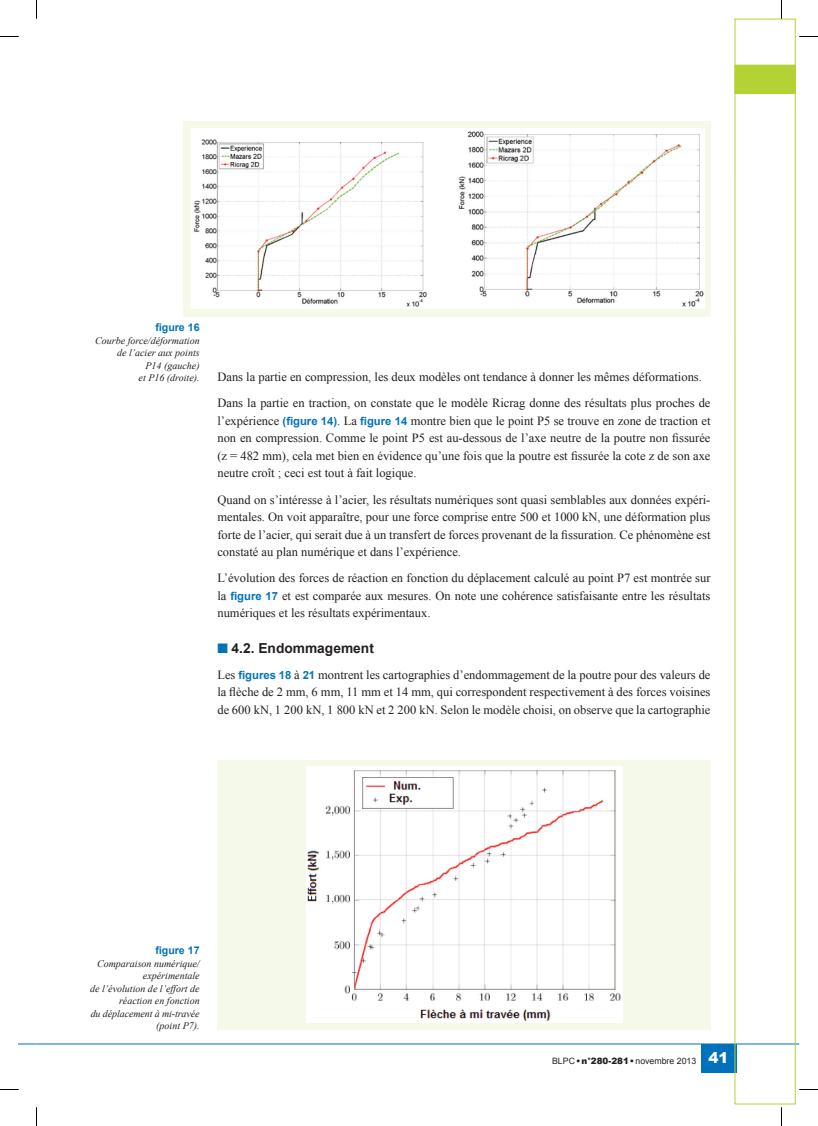
<style>
.page{position:relative;width:818px;height:1126px;background:#fff}
.page>*{position:absolute;margin:0;border:0;box-sizing:border-box;transform-origin:0 0}
.t1{font:700 13.75px "Arial";color:#231f20}
.t2{font:12.5px/17.5px "Times New Roman";color:#231f20;text-align:justify}
.t3{font:700 10.62px "Arial";color:#0072bc}
.t4{font:italic 10px/12.5px "Times New Roman";color:#231f20;text-align:right}
.t5{font:8.75px "Arial";color:#231f20}
.s1{font-family:"Arial";font-weight:700;font-size:11.25px;color:#0072bc}
.s2{color:#0072bc}
.s3{font-weight:900}
.s4{font-weight:900;font-size:15px;color:#fff}
</style>
<div class="page">
<svg style="left:19px;top:1043px;width:17px;height:1px"></svg>
<div style="left:700px;top:1043px;width:35px;height:29px;background:#0072bc"></div>
<hr style="left:36px;top:1043px;width:762px;height:1px;background:#0072bc">
<svg style="left:734px;top:19px;width:61px;height:1085px"></svg>
<div style="left:183px;top:122px;width:527px;height:194px;background:#f5f9e9"></div>
<img style="left:192px;top:129px;width:511px;height:179px">
<div style="left:217px;top:759px;width:493px;height:270px;background:#f5f9e9"></div>
<img style="left:306px;top:766px;width:316px;height:256px">
<svg style="left:0;top:36px;width:19px;height:1px"></svg>
<svg style="left:799px;top:36px;width:18px;height:1px"></svg>
<svg style="left:0;top:1089px;width:19px;height:1px"></svg>
<svg style="left:799px;top:1089px;width:18px;height:1px"></svg>
<svg style="left:36px;top:0;width:1px;height:19px"></svg>
<svg style="left:36px;top:1107px;width:1px;height:18px"></svg>
<p class="t3" style="left:155px;top:320px;width:46px">figure 16</p>
<p class="t4" style="left:95px;top:334px;width:106px">Courbe force/déformation de l’acier aux points<br>P14 (gauche)<br>et P16 (droite).</p>
<p class="t2" style="left:217px;top:363px;width:494px;line-height:26.2px">Dans la partie en compression, les deux modèles ont tendance à donner les mêmes déformations.<br>Dans la partie en traction, on constate que le modèle Ricrag donne des résultats plus proches de</p>
<p class="t2" style="left:217px;top:411px;width:494px">l’expérience <span class="s1">(figure 14)</span>. La <span class="s1">figure 14</span> montre bien que le point P5 se trouve en zone de traction et non en compression. Comme le point P5 est au-dessous de l’axe neutre de la poutre non fissurée (z = 482 mm), cela met bien en évidence qu’une fois que la poutre est fissurée la cote z de son axe neutre croît ; ceci est tout à fait logique.</p>
<p class="t2" style="left:217px;top:490px;width:494px">Quand on s’intéresse à l’acier, les résultats numériques sont quasi semblables aux données expéri&shy;mentales. On voit apparaître, pour une force comprise entre 500 et 1000 kN, une déformation plus forte de l’acier, qui serait due à un transfert de forces provenant de la fissuration. Ce phénomène est constaté au plan numérique et dans l’expérience.</p>
<p class="t2" style="left:217px;top:569px;width:494px">L’évolution des forces de réaction en fonction du déplacement calculé au point P7 est montrée sur la <span class="s1">figure 17</span> et est comparée aux mesures. On note une cohérence satisfaisante entre les résultats numériques et les résultats expérimentaux.</p>
<p class="t1" style="left:217px;top:638px;width:158px"><span class="s2">■</span> 4.2. Endommagement</p>
<p class="t2" style="left:217px;top:665px;width:494px">Les <span class="s1">figures 18</span> à <span class="s1">21</span> montrent les cartographies d’endommagement de la poutre pour des valeurs de la flèche de 2 mm, 6 mm, 11 mm et 14 mm, qui correspondent respectivement à des forces voisines de 600 kN, 1 200 kN, 1 800 kN et 2 200 kN. Selon le modèle choisi, on observe que la cartographie</p>
<p class="t3" style="left:155px;top:943px;width:46px">figure 17</p>
<p class="t4" style="left:90px;top:956px;width:111px">Comparaison numérique/ expérimentale<br>de l’évolution de l’effort de réaction en fonction<br>du déplacement à mi-travée (point P7).</p>
<p class="t5" style="left:551px;top:1055px;width:178px">BLPC <span class="s3">• n°280-281 •</span>novembre 2013 <span class="s4">41</span></p>
</div>
